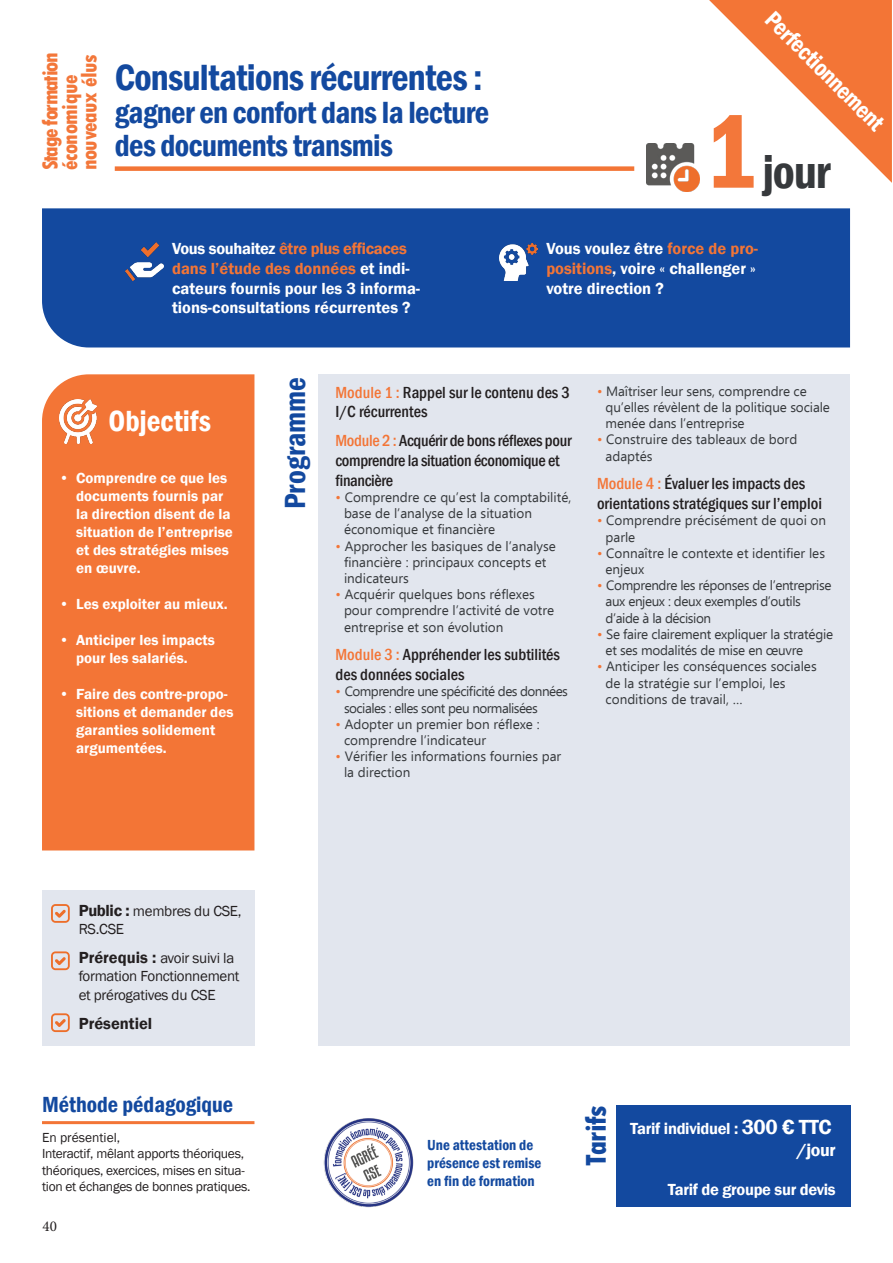
<style>
.page{position:relative;width:893px;height:1263px;background:#fff}
.page>*{position:absolute;margin:0;border:0;box-sizing:border-box;transform-origin:0 0}
.t1{font:600 condensed 108px "Franklin Gothic";color:#f3773a}
.t2{font:600 condensed 48px "Franklin Gothic";color:#36393c}
.t3{font:600 condensed 37.5px "Franklin Gothic";letter-spacing:-.02em;color:#13499f}
.t4{font:600 condensed 31.5px/33px "Franklin Gothic";letter-spacing:-.02em;color:#13499f}
.t5{font:600 condensed 30px "Franklin Gothic";color:#13499f}
.t6{font:600 condensed 30px "Franklin Gothic";color:#fff}
.t7{font:800 condensed 30px "Tw Cen";letter-spacing:-.02em;color:#13499f}
.t8{font:600 condensed 24px "Franklin Gothic";color:#fff}
.t9{font:800 condensed 22.5px/19.5px "Tw Cen";letter-spacing:-.02em;color:#f3773a}
.t10{font:600 condensed 22.5px "Franklin Gothic";color:#13499f}
.t11{font:600 18px "Franklin Gothic";color:#fff}
.t12{font:600 16.5px/19.8px "Franklin Gothic";color:#fff}
.t13{font:500 condensed 16.5px/19.8px "Franklin Gothic";color:#231f20}
.t14{font:500 condensed 16.5px/19.8px "Franklin Gothic";letter-spacing:-.02em;color:#231f20}
.t15{font:600 16.5px "Franklin Gothic";letter-spacing:-.02em;color:#fff}
.t16{font:600 16.5px "Franklin Gothic";color:#231f20}
.t17{font:600 15px/18px "Franklin Gothic";color:#fff}
.t18{font:15px/18px "Franklin Gothic";letter-spacing:-.02em;color:#231f20}
.t19{font:600 condensed 15px/18px "Franklin Gothic";color:#13499f}
.t20{font:15px "Minion Pro";color:#231f20}
.t21{font:13.5px/16.2px "Ebrima";color:#36393c}
.t22{font:13.5px/16.2px "Franklin Gothic";letter-spacing:-.02em;color:#231f20}
.t23{font:13.5px/16.2px "Ebrima";letter-spacing:-.03em;color:#36393c}
.t24{font:13.5px/16.2px "Ebrima";letter-spacing:-.04em;color:#36393c}
.t25{font:13.5px/16.2px "Ebrima";letter-spacing:-.02em;color:#36393c}
.t26{font:13.5px "Franklin Gothic";color:#231f20}
.s1{color:#f37536}
.s2{font-weight:600;font-size:16.5px}
.s3{font-size:21px}
</style>
<div class="page">
<div style="left:42px;top:208px;width:808px;height:139px;background:#13499f"></div>
<div style="left:42px;top:374px;width:212px;height:476px;background:#f37536"></div>
<div style="left:318px;top:374px;width:532px;height:672px;background:#e2e6ee"></div>
<img style="left:323px;top:1118px;width:91px;height:90px">
<div style="left:616px;top:1105px;width:234px;height:101px;background:#13499f"></div>
<hr style="left:42px;top:1121px;width:212px;height:3px;background:#f37536">
<div style="left:42px;top:891px;width:212px;height:155px;background:#e2e6ee"></div>
<svg style="left:51px;top:904px;width:19px;height:19px"></svg>
<svg style="left:51px;top:951px;width:19px;height:19px"></svg>
<svg style="left:51px;top:1013px;width:19px;height:19px"></svg>
<div style="left:115px;top:166px;width:519px;height:5px;background:#f37536"></div>
<svg style="left:709px;top:0;width:183px;height:183px"></svg>
<img style="left:647px;top:144px;width:52px;height:47px">
<img style="left:125px;top:243px;width:39px;height:37px">
<img style="left:500px;top:243px;width:38px;height:37px">
<img style="left:59px;top:399px;width:38px;height:45px">
<p class="t9" style="left:41px;top:170px;width:119px;rotate:-90deg">Stage formation économique nouveaux élus</p>
<p class="t3" style="left:115px;top:53px;width:369px">Consultations récurrentes :</p>
<p class="t4" style="left:115px;top:96px;width:376px">gagner en confort dans la lecture des documents transmis</p>
<p class="t1" style="left:703px;top:79px;width:57px">1</p>
<p class="t8" style="left:780px;top:4px;width:159px;rotate:45deg">Perfectionnement</p>
<p class="t2" style="left:762px;top:140px;width:70px">jour</p>
<p class="t12" style="left:172px;top:239px;width:250px">Vous souhaitez <span class="s1">être plus efficaces dans l’étude des données</span> et indi&shy;cateurs fournis pour les 3 informa&shy;tions-consultations récurrentes ?</p>
<p class="t12" style="left:546px;top:239px;width:213px">Vous voulez être <span class="s1">force de pro&shy;positions</span>, voire « challenger » votre direction ?</p>
<p class="t6" style="left:109px;top:401px;width:104px">Objectifs</p>
<p class="t17" style="left:76px;top:469px;width:158px;text-indent:-17px">• Comprendre ce que les documents fournis par la direction disent de la situation de l’entreprise et des stratégies mises en œuvre.</p>
<p class="t17" style="left:59px;top:595px;width:170px">• Les exploiter au mieux.</p>
<p class="t17" style="left:76px;top:631px;width:140px;text-indent:-17px">• Anticiper les impacts pour les salariés.</p>
<p class="t17" style="left:76px;top:685px;width:159px;text-indent:-17px">• Faire des contre-propo&shy;sitions et demander des garanties solidement argumentées.</p>
<p class="t5" style="left:275px;top:509px;width:133px;rotate:-90deg">Programme</p>
<p class="t13" style="left:335px;top:382px;width:236px"><span class="s1">Module 1 :</span> Rappel sur le contenu des 3<br>I/C récurrentes</p>
<p class="t14" style="left:335px;top:431px;width:237px"><span class="s1">Module 2 :</span> Acquérir de bons réflexes pour comprendre la situation économique et financière</p>
<p class="t21" style="left:344px;top:489px;width:229px;text-indent:-9px"><span class="s1">•</span> Comprendre ce qu’est la comptabilité, base de l’analyse de la situation économique et financière</p>
<p class="t21" style="left:344px;top:537px;width:213px;text-indent:-9px"><span class="s1">•</span> Approcher les basiques de l’analyse financière : principaux concepts et indicateurs</p>
<p class="t21" style="left:344px;top:586px;width:212px;text-indent:-9px"><span class="s1">•</span> Acquérir quelques bons réflexes pour comprendre l’activité de votre entreprise et son évolution</p>
<p class="t13" style="left:335px;top:645px;width:226px"><span class="s1">Module 3 :</span> Appréhender les subtilités des données sociales</p>
<p class="t24" style="left:344px;top:683px;width:225px;text-indent:-9px"><span class="s1">•</span> Comprendre une spécificité des données sociales : elles sont peu normalisées</p>
<p class="t21" style="left:344px;top:715px;width:197px;text-indent:-9px"><span class="s1">•</span> Adopter un premier bon réflexe : comprendre l’indicateur</p>
<p class="t21" style="left:344px;top:748px;width:219px;text-indent:-9px"><span class="s1">•</span> Vérifier les informations fournies par la direction</p>
<p class="t21" style="left:605px;top:382px;width:226px;text-indent:-9px"><span class="s1">•</span> Maîtriser leur sens, comprendre ce qu’elles révèlent de la politique sociale menée dans l’entreprise</p>
<p class="t21" style="left:605px;top:431px;width:193px;text-indent:-9px"><span class="s1">•</span> Construire des tableaux de bord adaptés</p>
<p class="t13" style="left:597px;top:474px;width:226px"><span class="s1">Module 4 :</span> Évaluer les impacts des orientations stratégiques sur l’emploi</p>
<p class="t21" style="left:605px;top:512px;width:222px;text-indent:-9px"><span class="s1">•</span> Comprendre précisément de quoi on parle</p>
<p class="t21" style="left:605px;top:544px;width:221px;text-indent:-9px"><span class="s1">•</span> Connaître le contexte et identifier les enjeux</p>
<p class="t23" style="left:605px;top:577px;width:227px;text-indent:-9px"><span class="s1">•</span> Comprendre les réponses de l’entreprise aux enjeux : deux exemples d’outils d’aide à la décision</p>
<p class="t25" style="left:605px;top:625px;width:229px;text-indent:-9px"><span class="s1">•</span> Se faire clairement expliquer la stratégie et ses modalités de mise en œuvre</p>
<p class="t21" style="left:605px;top:658px;width:213px;text-indent:-9px"><span class="s1">•</span> Anticiper les conséquences sociales de la stratégie sur l’emploi, les conditions de travail, …</p>
<p class="t18" style="left:79px;top:902px;width:164px"><span class="s2">Public :</span> membres du CSE,<br>RS.CSE</p>
<p class="t18" style="left:79px;top:949px;width:162px"><span class="s2">Prérequis :</span> avoir suivi la formation Fonctionnement</p>
<p class="t18" style="left:79px;top:987px;width:138px">et prérogatives du CSE</p>
<p class="t16" style="left:79px;top:1013px;width:75px">Présentiel</p>
<p class="t10" style="left:42px;top:1089px;width:193px">Méthode pédagogique</p>
<p class="t26" style="left:42px;top:1129px;width:80px">En présentiel,</p>
<p class="t22" style="left:42px;top:1146px;width:210px">Interactif, mêlant apports théoriques, théoriques, exercices, mises en situa&shy;tion et échanges de bonnes pratiques.</p>
<p class="t20" style="left:43px;top:1216px;width:16px">40</p>
<p class="t19" style="left:427px;top:1136px;width:116px">Une attestation de présence est remise en fin de formation</p>
<p class="t7" style="left:579px;top:1165px;width:62px;rotate:-90deg">Tarifs</p>
<p class="t15" style="left:630px;top:1118px;width:203px">Tarif individuel : <span class="s3">300 € TTC</span></p>
<p class="t11" style="left:797px;top:1138px;width:40px">/jour</p>
<p class="t15" style="left:668px;top:1179px;width:169px">Tarif de groupe sur devis</p>
</div>
